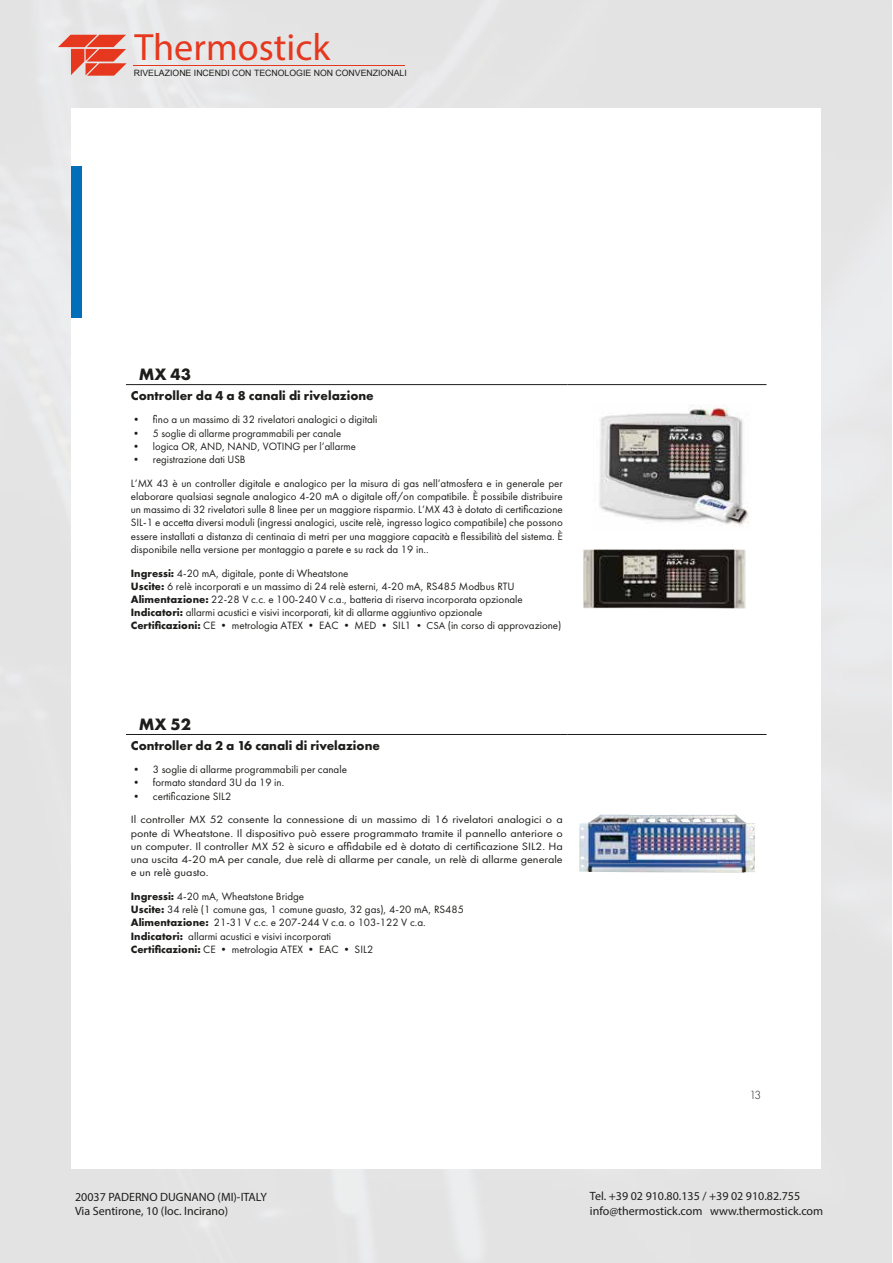
<style>
.page{position:relative;width:893px;height:1263px;background:#fff}
.page>*{position:absolute;margin:0;border:0;box-sizing:border-box;transform-origin:0 0}
.t1{font:38.1px "Myriad Pro";color:#e5381e}
.t2{font:700 17.1px "Futura PT";color:#1d1d1b}
.t3{font:700 13.35px "Futura PT";color:#1d1d1b}
.t4{font:300 12.3px "Futura PT";color:#1d1d1b}
.t5{font:12px/14.4px "Myriad Pro";color:#1d1d1b}
.t6{font:10.95px/13.2px "Futura PT";color:#1d1d1b}
.t7{font:10.95px/13.2px "Futura PT";color:#1d1d1b;text-align:justify;scale:1.1 1}
.t8{font:8.7px "Arial";color:#1d1d1b}
.s1{font-weight:700}
.s2{font-size:10.5px}
</style>
<div class="page">
<hr style="left:133px;top:65px;width:272px;height:1px;background:#e5381e">
<svg style="left:58px;top:35px;width:69px;height:41px;background:#e57c6c"></svg>
<div style="left:71px;top:166px;width:11px;height:152px;background:#006eb8"></div>
<hr style="left:126px;top:384px;width:442px;height:1px;background:#1d1d1b">
<hr style="left:568px;top:384px;width:198px;height:1px;background:#1d1d1b">
<img style="left:599px;top:405px;width:150px;height:122px">
<img style="left:583px;top:549px;width:163px;height:59px">
<hr style="left:126px;top:734px;width:442px;height:1px;background:#1d1d1b">
<hr style="left:568px;top:734px;width:198px;height:1px;background:#1d1d1b">
<img style="left:579px;top:814px;width:176px;height:58px">
<h1 class="t1" style="left:134px;top:24px;width:197px">Thermostick</h1>
<p class="t8" style="left:134px;top:67px;width:275px">RIVELAZIONE INCENDI CON TECNOLOGIE NON CONVENZIONALI</p>
<h2 class="t2" style="left:139px;top:363px;width:54px">MX 43</h2>
<p class="t3" style="left:131px;top:387px;width:244px">Controller da 4 a 8 canali di rivelazione</p>
<p class="t6" style="left:131px;top:413px;width:248px">• fino a un massimo di 32 rivelatori analogici o digitali</p>
<p class="t6" style="left:131px;top:426px;width:212px">• 5 soglie di allarme programmabili per canale</p>
<p class="t6" style="left:131px;top:439px;width:227px">• logica OR, AND, NAND, VOTING per l’allarme</p>
<p class="t6" style="left:131px;top:447px;width:433px;line-height:23.7px">• registrazione dati USB<br>L’MX 43 è un controller digitale e analogico per la misura di gas nell’atmosfera e in generale per</p>
<p class="t6" style="left:131px;top:490px;width:433px;text-align:justify">elaborare qualsiasi segnale analogico 4-20 mA o digitale off/on compatibile. È possibile distribuire un massimo di 32 rivelatori sulle 8 linee per un maggiore risparmio. L’MX 43 è dotato di certificazione SIL-1 e accetta diversi moduli (ingressi analogici, uscite relè, ingresso logico compatibile) che possono essere installati a distanza di centinaia di metri per una maggiore capacità e flessibilità del sistema. È disponibile nella versione per montaggio a parete e su rack da 19 in..</p>
<p class="t6" style="left:131px;top:566px;width:432px"><span class="s1">Ingressi:</span> 4-20 mA, digitale, ponte di Wheatstone<br><span class="s1">Uscite:</span> 6 relè incorporati e un massimo di 24 relè esterni, 4-20 mA, RS485 Modbus RTU <span class="s1">Alimentazione:</span> 22-28 V c.c. e 100-240 V c.a., batteria di riserva incorporata opzionale <span class="s1">Indicatori:</span> allarmi acustici e visivi incorporati, kit di allarme aggiuntivo opzionale<br><span class="s1">Certificazioni:</span> CE • metrologia ATEX • EAC • MED • SIL1 <span class="s2">• CSA</span> (in corso di approvazione)</p>
<h2 class="t2" style="left:139px;top:713px;width:54px">MX 52</h2>
<p class="t3" style="left:131px;top:736px;width:251px">Controller da 2 a 16 canali di rivelazione</p>
<p class="t6" style="left:131px;top:763px;width:218px">• 3 soglie di allarme programmabili per canale</p>
<p class="t6" style="left:131px;top:776px;width:155px">• formato standard 3U da 19 in.</p>
<p class="t6" style="left:131px;top:784px;width:433px;line-height:23.7px">• certificazione SIL2<br>Il controller MX 52 consente la connessione di un massimo di 16 rivelatori analogici o a</p>
<p class="t7" style="left:131px;top:826px;width:394px">ponte di Wheatstone. Il dispositivo può essere programmato tramite il pannello anteriore o un computer. Il controller MX 52 è sicuro e affidabile ed è dotato di certificazione SIL2. Ha una uscita 4-20 mA per canale, due relè di allarme per canale, un relè di allarme generale e un relè guasto.</p>
<p class="t6" style="left:131px;top:890px;width:335px"><span class="s1">Ingressi:</span> 4-20 mA, Wheatstone Bridge<br><span class="s1">Uscite:</span> 34 relè (1 comune gas, 1 comune guasto, 32 gas), 4-20 mA, RS485<br><span class="s1">Alimentazione:</span> 21-31 V c.c. e 207-244 V c.a. o 103-122 V c.a.<br><span class="s1">Indicatori:</span> allarmi acustici e visivi incorporati<br><span class="s1">Certificazioni:</span> CE • metrologia ATEX • EAC • SIL2</p>
<p class="t4" style="left:749px;top:1088px;width:13px">13</p>
<p class="t5" style="left:75px;top:1189px;width:194px">20037 PADERNO DUGNANO (MI)-ITALY<br>Via Sentirone, 10 (loc. Incirano)</p>
<p class="t5" style="left:590px;top:1189px;width:235px">Tel. +39 02 910.80.135 / +39 02 910.82.755 info@thermostick.com www.thermostick.com</p>
</div>
